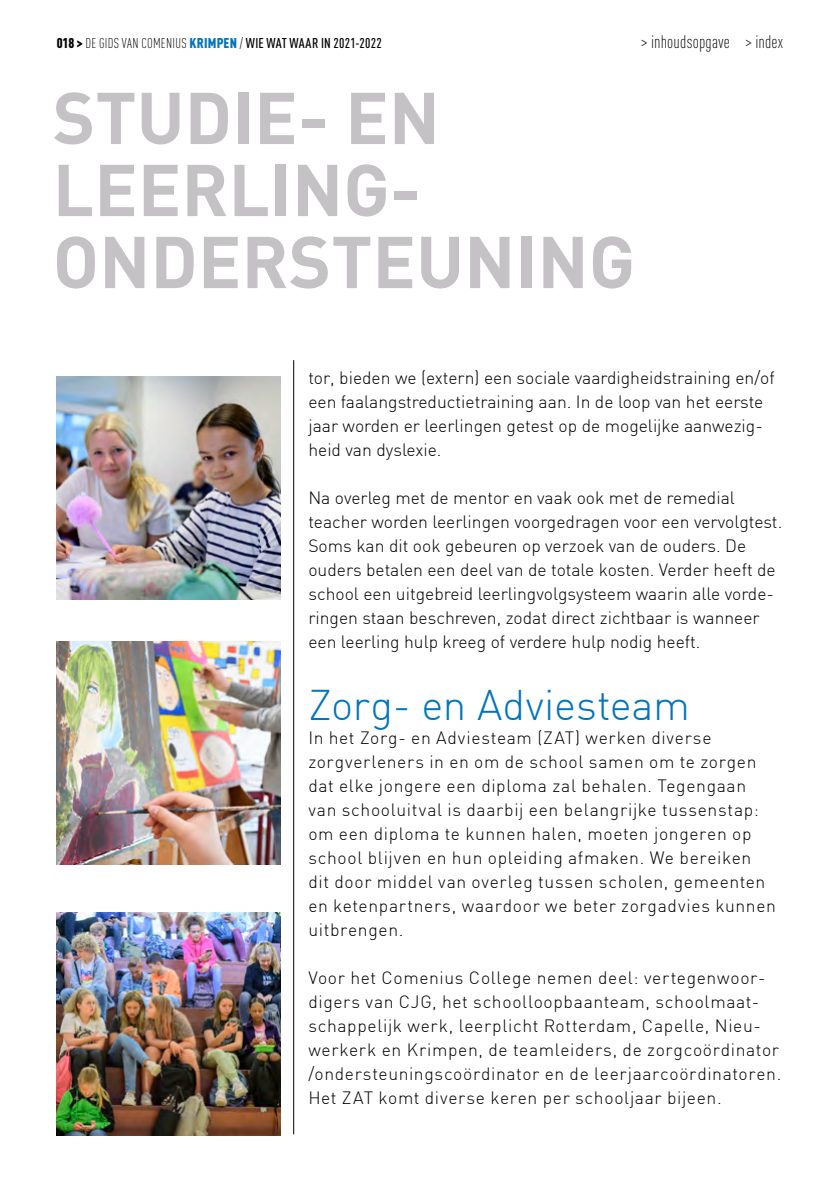
<style>
.page{position:relative;width:840px;height:1191px;background:#fff}
.page>*{position:absolute;margin:0;border:0;box-sizing:border-box;transform-origin:0 0}
.t1{font:700 72px/72px "DIN";color:#c5c2c5}
.t2{font:300 42px "DIN";letter-spacing:-.005em;color:#0074bc}
.t3{font:300 18px "DIN Cond";letter-spacing:.01em;color:#000}
.t4{font:300 17.6px/24px "DIN";letter-spacing:.03em;color:#000}
.t5{font:300 17.6px/24px "DIN";color:#000}
.t6{font:500 14px "DIN Cond";letter-spacing:.02em;color:#000}
.s1{font-weight:900}
.s2{font-weight:300}
.s3{font-weight:900;color:#0074bc}
</style>
<div class="page">
<hr style="left:293px;top:360px;width:1px;height:774px;background:#000">
<img style="left:57px;top:912px;width:223px;height:223px">
<img style="left:57px;top:641px;width:223px;height:223px">
<img style="left:57px;top:376px;width:223px;height:223px">
<p class="t6" style="left:57px;top:35px;width:326px"><span class="s1">018 &gt;</span> <span class="s2">DE GIDS VAN COMENIUS</span> <span class="s3">KRIMPEN</span> <span class="s2">/</span> WIE WAT WAAR IN 2021-2022</p>
<p class="t3" style="left:640px;top:31px;width:143px">&gt; inhoudsopgave &gt; index</p>
<h1 class="t1" style="left:53px;top:79px;width:583px">STUDIE- EN<br>LEERLING-<br>ONDERSTEUNING</h1>
<p class="t5" style="left:308px;top:365px;width:467px">tor, bieden we (extern) een sociale vaardigheidstraining en/of een faalangstreductietraining aan. In de loop van het eerste jaar worden er leerlingen getest op de mogelijke aanwezig&shy;heid van dyslexie.</p>
<p class="t5" style="left:308px;top:485px;width:475px">Na overleg met de mentor en vaak ook met de remedial teacher worden leerlingen voorgedragen voor een vervolgtest.<br>Soms kan dit ook gebeuren op verzoek van de ouders. De ouders betalen een deel van de totale kosten. Verder heeft de school een uitgebreid leerlingvolgsysteem waarin alle vorde&shy;ringen staan beschreven, zodat direct zichtbaar is wanneer een leerling hulp kreeg of verdere hulp nodig heeft.</p>
<h2 class="t2" style="left:308px;top:679px;width:383px">Zorg- en Adviesteam</h2>
<p class="t4" style="left:308px;top:725px;width:469px">In het Zorg- en Adviesteam (ZAT) werken diverse zorgverleners in en om de school samen om te zorgen dat elke jongere een diploma zal behalen. Tegengaan van schooluitval is daarbij een belangrijke tussenstap: om een diploma te kunnen halen, moeten jongeren op school blijven en hun opleiding afmaken. We bereiken dit door middel van overleg tussen scholen, gemeenten en ketenpartners, waardoor we beter zorgadvies kunnen uitbrengen.</p>
<p class="t4" style="left:308px;top:965px;width:474px">Voor het Comenius College nemen deel: vertegenwoor&shy;digers van CJG, het schoolloopbaanteam, schoolmaat&shy;schappelijk werk, leerplicht Rotterdam, Capelle, Nieu&shy;werkerk en Krimpen, de teamleiders, de zorgcoördinator /ondersteuningscoördinator en de leerjaarcoördinatoren.<br>Het ZAT komt diverse keren per schooljaar bijeen.</p>
</div>
